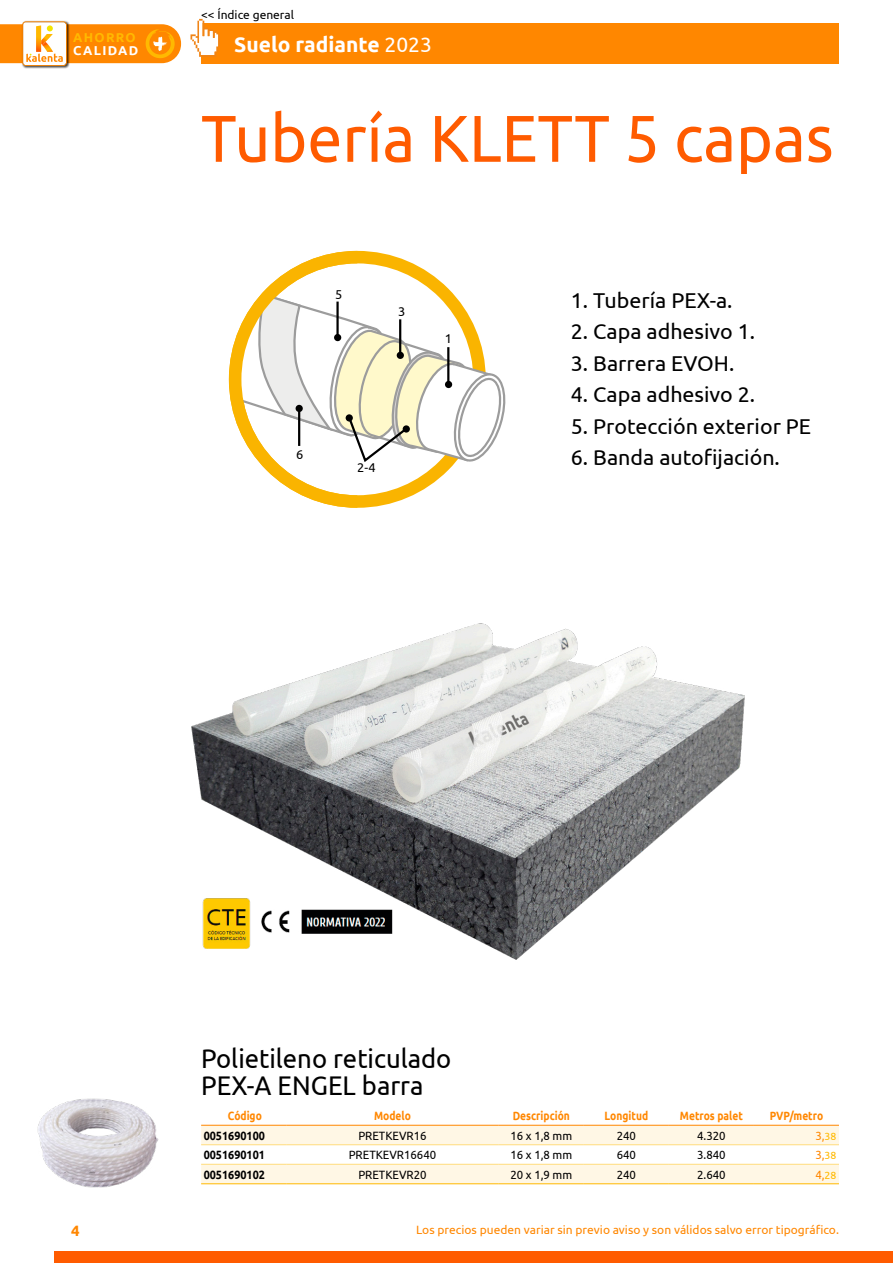
<style>
.page{position:relative;width:893px;height:1263px;background:#fff}
.page>*{position:absolute;margin:0;border:0;box-sizing:border-box;transform-origin:0 0}
.t1{font:66px "Ubuntu";color:#ff5b00;scale:.95 1}
.Tex_-_18{font:27px/27px "Ubuntu";color:#000;scale:.95 1}
.t2{font:21.45px "Ubuntu";color:#000}
.t3{font:700 21px "Ubuntu";color:#fff}
.t4{font:700 15px "Ubuntu";color:#ff8700}
.t5{font:700 12.9px "Ubuntu";letter-spacing:.1em;color:#fff}
.t6{font:700 12.9px "Ubuntu";letter-spacing:.1em;color:#ffb900}
.t7{font:12.75px "Ubuntu";color:#000}
.Basico_cen{font:12px "Ubuntu";color:#000;scale:.95 1}
.PVP{font:12px "Ubuntu";color:#ff8700}
.Encabezado{font:700 12px "Ubuntu";color:#ff8700;scale:.85 1}
.Columna_izq{font:700 12px "Ubuntu";color:#000;scale:.9 1}
.Basico_cen-2{font:12px "Ubuntu";color:#000}
.PVP-2{font:12px "Ubuntu";color:#ff8700;scale:.95 1}
.s1{font-weight:400}
.s2{font-size:10.5px;color:#ffb900}
</style>
<div class="page">
<div style="left:201px;top:24px;width:638px;height:40px;background:#ff8700"></div>
<div style="left:54px;top:1251px;width:839px;height:12px;background:#ff5b00"></div>
<div style="left:21px;top:20px;width:48px;height:49px;background:#000;opacity:.75"></div>
<svg style="left:0;top:21px;width:181px;height:45px"></svg>
<svg style="left:190px;top:19px;width:30px;height:38px"></svg>
<img style="left:191px;top:623px;width:554px;height:337px">
<img style="left:37px;top:1098px;width:122px;height:90px">
<svg style="left:201px;top:1124px;width:638px;height:59px"></svg>
<hr style="left:201px;top:1125px;width:85px;height:1px;background:#ff8700">
<hr style="left:286px;top:1125px;width:213px;height:1px;background:#ff8700">
<hr style="left:499px;top:1125px;width:85px;height:1px;background:#ff8700">
<hr style="left:584px;top:1125px;width:85px;height:1px;background:#ff8700">
<hr style="left:669px;top:1125px;width:85px;height:1px;background:#ff8700">
<hr style="left:754px;top:1125px;width:85px;height:1px;background:#ff8700">
<hr style="left:201px;top:1144px;width:85px;height:1px;background:#ffdc7b">
<hr style="left:286px;top:1144px;width:213px;height:1px;background:#ffdc7b">
<hr style="left:499px;top:1144px;width:85px;height:1px;background:#ffdc7b">
<hr style="left:584px;top:1144px;width:85px;height:1px;background:#ffdc7b">
<hr style="left:669px;top:1144px;width:85px;height:1px;background:#ffdc7b">
<hr style="left:201px;top:1164px;width:85px;height:1px;background:#ffdc7b">
<hr style="left:286px;top:1164px;width:213px;height:1px;background:#ffdc7b">
<hr style="left:499px;top:1164px;width:85px;height:1px;background:#ffdc7b">
<hr style="left:584px;top:1164px;width:85px;height:1px;background:#ffdc7b">
<hr style="left:669px;top:1164px;width:85px;height:1px;background:#ffdc7b">
<hr style="left:201px;top:1183px;width:85px;height:1px;background:#ffb900">
<hr style="left:286px;top:1183px;width:213px;height:1px;background:#ffb900">
<hr style="left:499px;top:1183px;width:85px;height:1px;background:#ffb900">
<hr style="left:584px;top:1183px;width:85px;height:1px;background:#ffb900">
<hr style="left:669px;top:1183px;width:85px;height:1px;background:#ffb900">
<hr style="left:754px;top:1183px;width:85px;height:1px;background:#ffb900">
<hr style="left:754px;top:1144px;width:85px;height:1px;background:#ffdc7b">
<hr style="left:754px;top:1164px;width:85px;height:1px;background:#ffdc7b">
<svg style="left:229px;top:251px;width:277px;height:257px"></svg>
<p class="t6" style="left:73px;top:30px;width:64px">AHORRO</p>
<p class="t5" style="left:73px;top:43px;width:67px">CALIDAD</p>
<p class="Basico_cen-2" style="left:201px;top:8px;width:94px">&lt;&lt; Índice general</p>
<p class="t3" style="left:234px;top:32px;width:199px">Suelo radiante <span class="s1">2023</span></p>
<p class="t1" style="left:201px;top:98px;width:667px">Tubería KLETT 5 capas</p>
<p class="t7" style="left:335px;top:286px;width:9px">5</p>
<p class="t7" style="left:398px;top:304px;width:9px">3</p>
<p class="t7" style="left:445px;top:331px;width:9px">1</p>
<p class="t7" style="left:296px;top:447px;width:9px">6</p>
<p class="t7" style="left:357px;top:459px;width:20px">2-4</p>
<p class="t2" style="left:571px;top:287px;width:163px">1. Tubería PEX-a.</p>
<p class="t2" style="left:571px;top:318px;width:186px">2. Capa adhesivo 1.</p>
<p class="t2" style="left:571px;top:350px;width:165px">3. Barrera EVOH.</p>
<p class="t2" style="left:571px;top:381px;width:186px">4. Capa adhesivo 2.</p>
<p class="t2" style="left:571px;top:413px;width:242px">5. Protección exterior PE</p>
<p class="t2" style="left:571px;top:444px;width:211px">6. Banda autofijación.</p>
<p class="Tex_-_18" style="left:201px;top:1044px;width:265px">Polietileno reticulado<br>PEX-A ENGEL barra</p>
<p class="Encabezado" style="left:228px;top:1108px;width:42px">Código</p>
<p class="Encabezado" style="left:374px;top:1108px;width:45px">Modelo</p>
<p class="Encabezado" style="left:513px;top:1108px;width:69px">Descripción</p>
<p class="Encabezado" style="left:604px;top:1108px;width:53px">Longitud</p>
<p class="Encabezado" style="left:680px;top:1108px;width:76px">Metros palet</p>
<p class="Encabezado" style="left:770px;top:1108px;width:64px">PVP/metro</p>
<p class="Columna_izq" style="left:204px;top:1128px;width:70px">0051690100</p>
<p class="Basico_cen" style="left:358px;top:1128px;width:73px">PRETKEVR16</p>
<p class="Basico_cen" style="left:510px;top:1128px;width:67px">16 x 1,8 mm</p>
<p class="Basico_cen" style="left:617px;top:1128px;width:22px">240</p>
<p class="Basico_cen" style="left:697px;top:1128px;width:32px">4.320</p>
<p class="PVP-2" style="left:815px;top:1128px;width:24px">3,<span class="s2">38</span></p>
<p class="Columna_izq" style="left:204px;top:1147px;width:70px">0051690101</p>
<p class="Basico_cen" style="left:349px;top:1147px;width:94px">PRETKEVR16640</p>
<p class="Basico_cen" style="left:510px;top:1147px;width:67px">16 x 1,8 mm</p>
<p class="Basico_cen" style="left:617px;top:1147px;width:22px">640</p>
<p class="Basico_cen" style="left:697px;top:1147px;width:32px">3.840</p>
<p class="PVP-2" style="left:815px;top:1147px;width:24px">3,<span class="s2">38</span></p>
<p class="Columna_izq" style="left:204px;top:1167px;width:70px">0051690102</p>
<p class="Basico_cen" style="left:358px;top:1167px;width:73px">PRETKEVR20</p>
<p class="Basico_cen" style="left:510px;top:1167px;width:67px">20 x 1,9 mm</p>
<p class="Basico_cen" style="left:617px;top:1167px;width:22px">240</p>
<p class="Basico_cen" style="left:697px;top:1167px;width:32px">2.640</p>
<p class="PVP-2" style="left:815px;top:1167px;width:24px">4,<span class="s2">28</span></p>
<p class="t4" style="left:71px;top:1221px;width:10px">4</p>
<p class="PVP" style="left:416px;top:1222px;width:424px">Los precios pueden variar sin previo aviso y son válidos salvo error tipográfico.</p>
</div>
